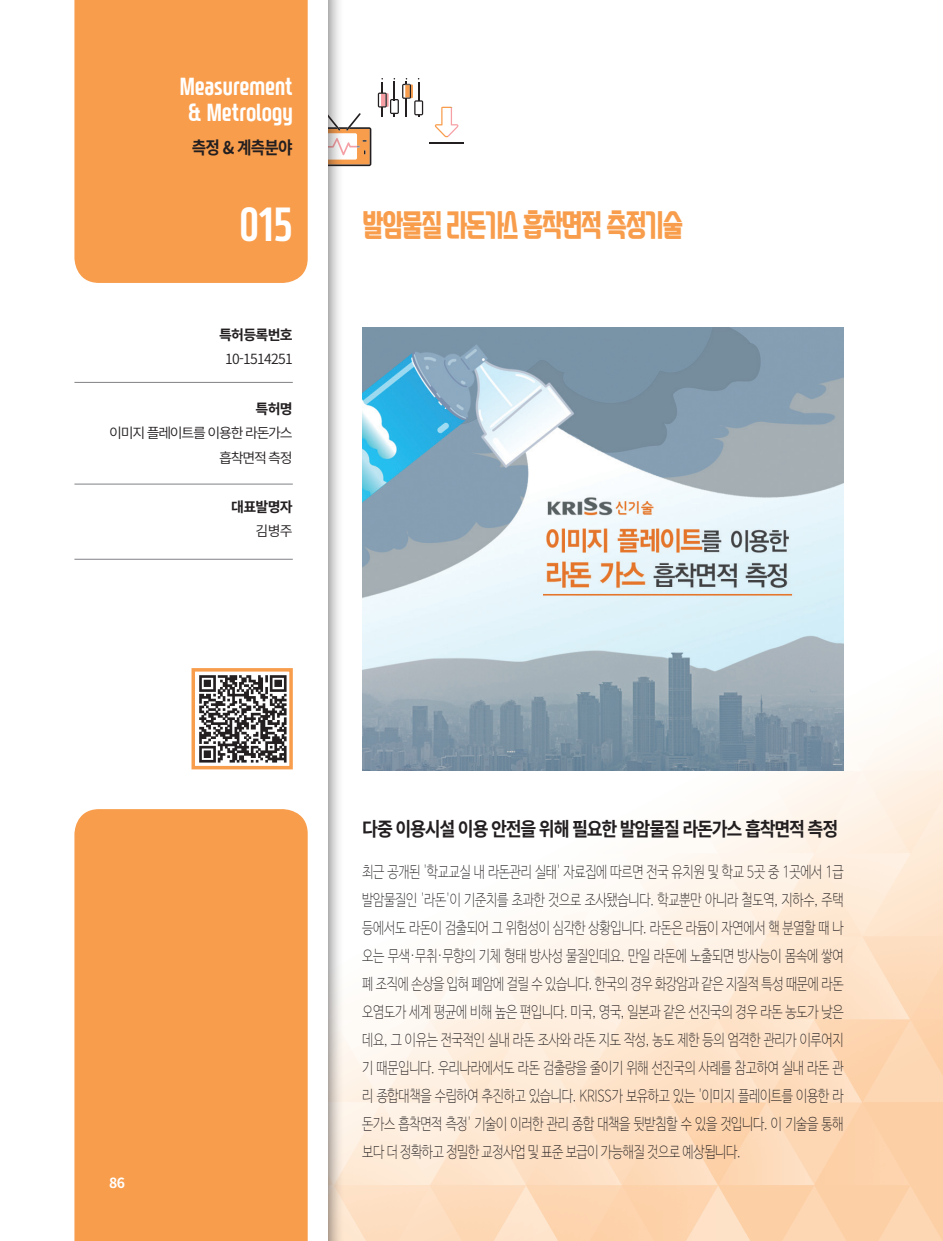
<style>
.page{position:relative;width:943px;height:1241px;background:#fff}
.page>*{position:absolute;margin:0;border:0;box-sizing:border-box;transform-origin:0 0}
.t1{font:45.5px "Swagger TTF";color:#fff}
.t2{font:35px "Swagger TTF";letter-spacing:-.05em;color:#f89d4c}
.t3{font:24.5px/26.2px "Swagger TTF";letter-spacing:-.005em;color:#fff;text-align:center}
.t4{font:700 19.25px "Source Han Sans K";letter-spacing:-.07em;color:#231f20;scale:.9 1}
.t5{font:700 17.5px "Source Han Sans K";letter-spacing:-.05em;color:#231f20;scale:.9 1}
.t6{font:300 15.75px/28px "Nanum Barun Gothic OTF Ultra";letter-spacing:-.025em;color:#231f20;text-align:justify;scale:.8 1}
.t7{font:14px/24.5px "Source Han Sans K";letter-spacing:-.09em;color:#231f20;text-align:right}
.t8{font:700 14px "Source Han Sans K";letter-spacing:-.05em;color:#231f20}
.t9{font:14px "Source Han Sans K";letter-spacing:-.05em;color:#231f20}
.t10{font:700 14px "Source Han Sans K";color:#fff}
</style>
<div class="page">
<img style="left:344px;top:597px;width:599px;height:643px">
<svg style="left:344px;top:113px;width:27px;height:53px"></svg>
<svg style="left:434px;top:107px;width:25px;height:30px"></svg>
<hr style="left:429px;top:142px;width:34px;height:1px;background:#231f20">
<svg style="left:378px;top:78px;width:45px;height:39px"></svg>
<div style="left:0;top:0;width:344px;height:1240px;background:#231f20;opacity:.75"></div>
<div style="left:0;top:0;width:327px;height:1240px;background:#fff"></div>
<div style="left:74px;top:0;width:234px;height:283px;background:#f89d4c"></div>
<div style="left:74px;top:809px;width:234px;height:431px;background:#f89d4c"></div>
<svg style="left:191px;top:668px;width:102px;height:102px"></svg>
<hr style="left:74px;top:382px;width:219px;height:1px;background:#808285">
<hr style="left:74px;top:483px;width:219px;height:1px;background:#808285">
<hr style="left:74px;top:558px;width:219px;height:1px;background:#808285">
<img style="left:362px;top:327px;width:481px;height:443px">
<h3 class="t3" style="left:180px;top:74px;width:114px">Measurement &amp; Metrology</h3>
<p class="t5" style="left:192px;top:138px;width:114px">측정 &amp; 계측분야</p>
<p class="t1" style="left:239px;top:204px;width:55px">015</p>
<p class="t2" style="left:362px;top:208px;width:323px">발암물질 라돈가스 흡착면적 측정기술</p>
<p class="t8" style="left:219px;top:327px;width:75px">특허등록번호</p>
<p class="t9" style="left:225px;top:351px;width:69px">10-1514251</p>
<p class="t8" style="left:255px;top:400px;width:39px">특허명</p>
<p class="t7" style="left:109px;top:421px;width:185px">이미지 플레이트를 이용한 라돈가스 흡착면적 측정</p>
<p class="t8" style="left:231px;top:498px;width:63px">대표발명자</p>
<p class="t7" style="left:255px;top:519px;width:39px">김병주</p>
<p class="t10" style="left:109px;top:1174px;width:17px">86</p>
<p class="t4" style="left:362px;top:818px;width:530px">다중 이용시설 이용 안전을 위해 필요한 발암물질 라돈가스 흡착면적 측정</p>
<p class="t6" style="left:362px;top:858px;width:603px">최근 공개된 '학교교실 내 라돈관리 실태' 자료집에 따르면 전국 유치원 및 학교 5곳 중 1곳에서 1급 발암물질인 '라돈'이 기준치를 초과한 것으로 조사됐습니다. 학교뿐만 아니라 철도역, 지하수, 주택 등에서도 라돈이 검출되어 그 위험성이 심각한 상황입니다. 라돈은 라듐이 자연에서 핵 분열할 때 나 오는 무색·무취·무향의 기체 형태 방사성 물질인데요. 만일 라돈에 노출되면 방사능이 몸속에 쌓여 폐 조직에 손상을 입혀 폐암에 걸릴 수 있습니다. 한국의 경우 화강암과 같은 지질적 특성 때문에 라돈 오염도가 세계 평균에 비해 높은 편입니다. 미국, 영국, 일본과 같은 선진국의 경우 라돈 농도가 낮은 데요, 그 이유는 전국적인 실내 라돈 조사와 라돈 지도 작성, 농도 제한 등의 엄격한 관리가 이루어지 기 때문입니다. 우리나라에서도 라돈 검출량을 줄이기 위해 선진국의 사례를 참고하여 실내 라돈 관 리 종합대책을 수립하여 추진하고 있습니다. KRISS가 보유하고 있는 '이미지 플레이트를 이용한 라 돈가스 흡착면적 측정' 기술이 이러한 관리 종합 대책을 뒷받침할 수 있을 것입니다. 이 기술을 통해 보다 더 정확하고 정밀한 교정사업 및 표준 보급이 가능해질 것으로 예상됩니다.</p>
</div>
